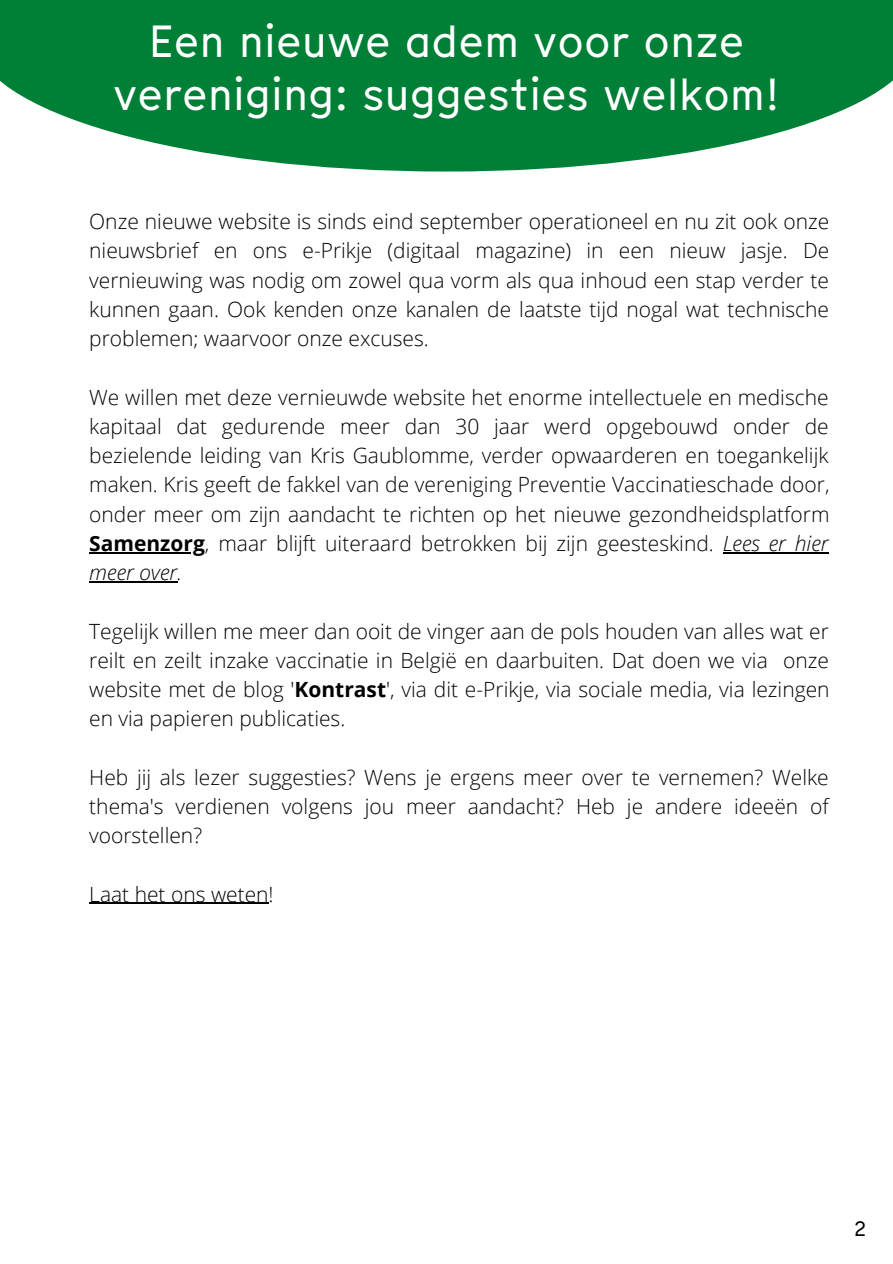
<style>
.page{position:relative;width:893px;height:1264px;background:#fff}
.page>*{position:absolute;margin:0;border:0;box-sizing:border-box;transform-origin:0 0}
.t1{font:45px/52.8px "Munken Sans";color:#fff;text-align:center}
.t2{font:300 21px/29.2px "Open Sans";color:#000;text-align:justify}
.t3{font:21px "Munken Sans";color:#000}
.s1{font-weight:700}
.s2{font-style:italic}
</style>
<div class="page">
<svg style="left:0;top:0;width:892px;height:171px;background:#239152"></svg>
<svg style="left:89px;top:552px;width:12px;height:1px"></svg>
<hr style="left:101px;top:552px;width:104px;height:1px;background:#000">
<hr style="left:722px;top:552px;width:106px;height:1px;background:#000">
<hr style="left:89px;top:581px;width:88px;height:1px;background:#000">
<hr style="left:89px;top:902px;width:179px;height:2px;background:#000">
<h1 class="t1" style="left:113px;top:15px;width:667px">Een nieuwe adem voor onze vereniging: suggesties welkom!</h1>
<p class="t2" style="left:89px;top:206px;width:741px">Onze nieuwe website is sinds eind september operationeel en nu zit ook onze nieuwsbrief en ons e-Prikje (digitaal magazine) in een nieuw jasje. De vernieuwing was nodig om zowel qua vorm als qua inhoud een stap verder te kunnen gaan. Ook kenden onze kanalen de laatste tijd nogal wat technische problemen; waarvoor onze excuses.</p>
<p class="t2" style="left:89px;top:382px;width:741px">We willen met deze vernieuwde website het enorme intellectuele en medische kapitaal dat gedurende meer dan 30 jaar werd opgebouwd onder de bezielende leiding van Kris Gaublomme, verder opwaarderen en toegankelijk maken. Kris geeft de fakkel van de vereniging Preventie Vaccinatieschade door, onder meer om zijn aandacht te richten op het nieuwe gezondheidsplatform <span class="s1">Samenzorg</span>, maar blijft uiteraard betrokken bij zijn geesteskind. <span class="s2">Lees er hier meer over.</span></p>
<p class="t2" style="left:89px;top:615px;width:741px">Tegelijk willen me meer dan ooit de vinger aan de pols houden van alles wat er reilt en zeilt inzake vaccinatie in België en daarbuiten. Dat doen we via onze website met de blog '<span class="s1">Kontrast</span>', via dit e-Prikje, via sociale media, via lezingen en via papieren publicaties.</p>
<p class="t2" style="left:89px;top:762px;width:741px">Heb jij als lezer suggesties? Wens je ergens meer over te vernemen? Welke thema's verdienen volgens jou meer aandacht? Heb je andere ideeën of voorstellen?</p>
<p class="t2" style="left:89px;top:879px;width:186px">Laat het ons weten!</p>
<p class="t3" style="left:854px;top:1215px;width:14px">2</p>
</div>
